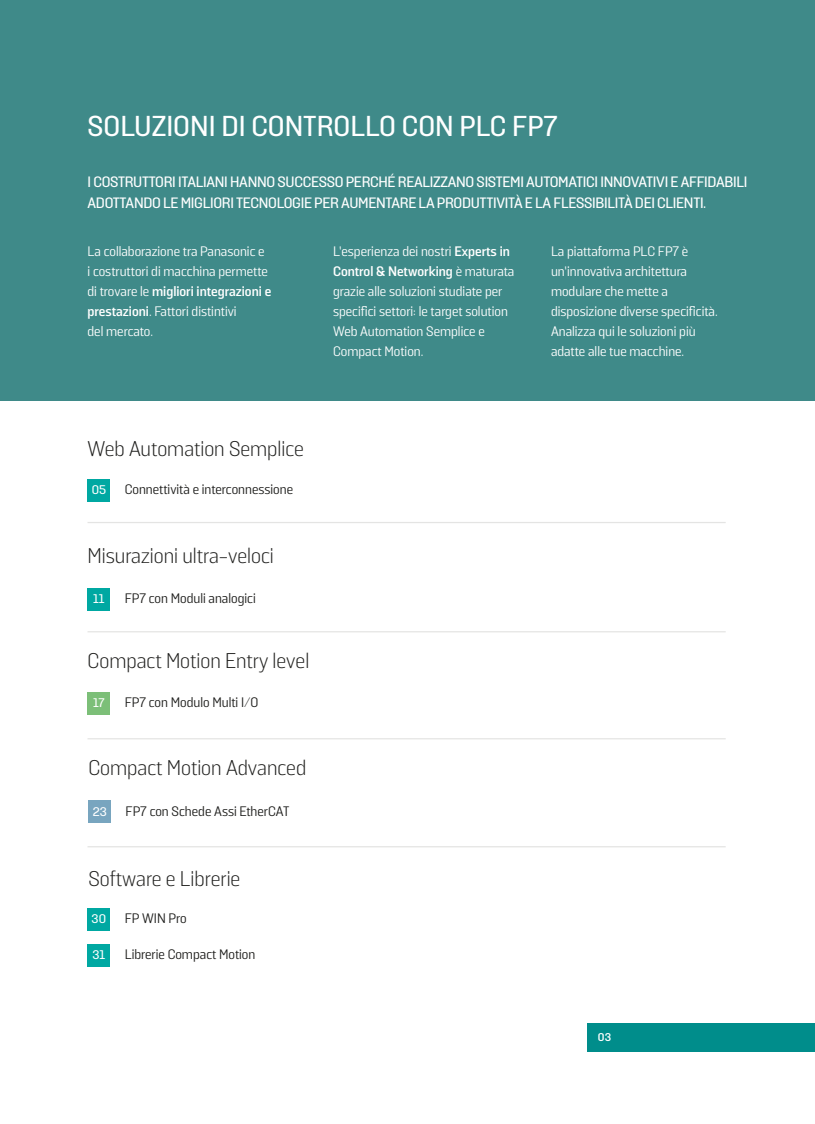
<style>
.page{position:relative;width:815px;height:1124px;background:#fff}
.page>*{position:absolute;margin:0;border:0;box-sizing:border-box;transform-origin:0 0}
.t1{font:500 28.75px "Solido";color:#fff}
.t2{font:300 21.25px "Solido";color:#1d1d1b}
.t3{font:500 15px/21.2px "Solido";letter-spacing:-.02em;color:#fff}
.t4{font:13.75px/20px "Solido";color:#fff}
.t5{font:13.75px "Solido";color:#1d1d1b}
.t6{font:500 12.5px "Solido";color:#fff}
.t7{font:700 11.25px "Solido";color:#fff}
.s1{font-weight:700}
</style>
<div class="page">
<div style="left:587px;top:1023px;width:228px;height:28px;background:#008d8b"></div>
<div style="left:0;top:0;width:815px;height:400px;background:#3f8a89"></div>
<div style="left:88px;top:479px;width:22px;height:22px;background:#00a8a2"></div>
<hr style="left:88px;top:522px;width:638px;height:1px;background:#e4e4e3">
<div style="left:88px;top:587px;width:22px;height:23px;background:#00a8a2"></div>
<hr style="left:88px;top:631px;width:638px;height:1px;background:#e4e4e3">
<div style="left:88px;top:692px;width:22px;height:22px;background:#7cbf78"></div>
<div style="left:88px;top:907px;width:22px;height:23px;background:#00a8a2"></div>
<div style="left:88px;top:943px;width:22px;height:23px;background:#00a8a2"></div>
<hr style="left:88px;top:738px;width:638px;height:1px;background:#e4e4e3">
<div style="left:88px;top:800px;width:23px;height:23px;background:#78a5bf"></div>
<hr style="left:88px;top:846px;width:638px;height:1px;background:#e4e4e3">
<p class="t1" style="left:88px;top:109px;width:472px">SOLUZIONI DI CONTROLLO CON PLC FP7</p>
<p class="t3" style="left:88px;top:172px;width:661px">I COSTRUTTORI ITALIANI HANNO SUCCESSO PERCHÉ REALIZZANO SISTEMI AUTOMATICI INNOVATIVI E AFFIDABILI<br>ADOTTANDO LE MIGLIORI TECNOLOGIE PER AUMENTARE LA PRODUTTIVITÀ E LA FLESSIBILITÀ DEI CLIENTI.</p>
<p class="t4" style="left:88px;top:242px;width:185px">La collaborazione tra Panasonic e<br>i costruttori di macchina permette di trovare le <span class="s1">migliori integrazioni e prestazioni</span>. Fattori distintivi</p>
<p class="t4" style="left:88px;top:322px;width:67px">del mercato.</p>
<p class="t4" style="left:551px;top:242px;width:139px">La piattaforma PLC FP7 è</p>
<p class="t4" style="left:551px;top:262px;width:138px">un’innovativa architettura</p>
<p class="t4" style="left:551px;top:282px;width:119px">modulare che mette a</p>
<p class="t4" style="left:551px;top:302px;width:168px">disposizione diverse specificità.<br>Analizza qui le soluzioni più</p>
<p class="t4" style="left:551px;top:342px;width:135px">adatte alle tue macchine.</p>
<p class="t4" style="left:333px;top:242px;width:183px">L’esperienza dei nostri <span class="s1">Experts in Control &amp; Networking</span> è maturata grazie alle soluzioni studiate per specifici settori: le target solution Web Automation Semplice e</p>
<p class="t4" style="left:333px;top:342px;width:92px">Compact Motion.</p>
<p class="t2" style="left:88px;top:436px;width:218px">Web Automation Semplice</p>
<p class="t6" style="left:92px;top:483px;width:16px">05</p>
<p class="t5" style="left:125px;top:482px;width:170px">Connettività e interconnessione</p>
<p class="t2" style="left:88px;top:543px;width:188px">Misurazioni ultra-veloci</p>
<p class="t6" style="left:93px;top:591px;width:13px">11</p>
<p class="t5" style="left:125px;top:590px;width:133px">FP7 con Moduli analogici</p>
<p class="t2" style="left:88px;top:648px;width:223px">Compact Motion Entry level</p>
<p class="t6" style="left:93px;top:695px;width:13px">17</p>
<p class="t5" style="left:125px;top:694px;width:135px">FP7 con Modulo Multi I/O</p>
<p class="t2" style="left:88px;top:755px;width:219px">Compact Motion Advanced</p>
<p class="t6" style="left:93px;top:804px;width:16px">23</p>
<p class="t5" style="left:126px;top:803px;width:165px">FP7 con Schede Assi EtherCAT</p>
<p class="t2" style="left:88px;top:866px;width:153px">Software e Librerie</p>
<p class="t6" style="left:92px;top:911px;width:16px">30</p>
<p class="t5" style="left:125px;top:910px;width:63px">FP WIN Pro</p>
<p class="t6" style="left:92px;top:947px;width:14px">31</p>
<p class="t5" style="left:125px;top:946px;width:132px">Librerie Compact Motion</p>
<p class="t7" style="left:598px;top:1030px;width:15px">03</p>
</div>
